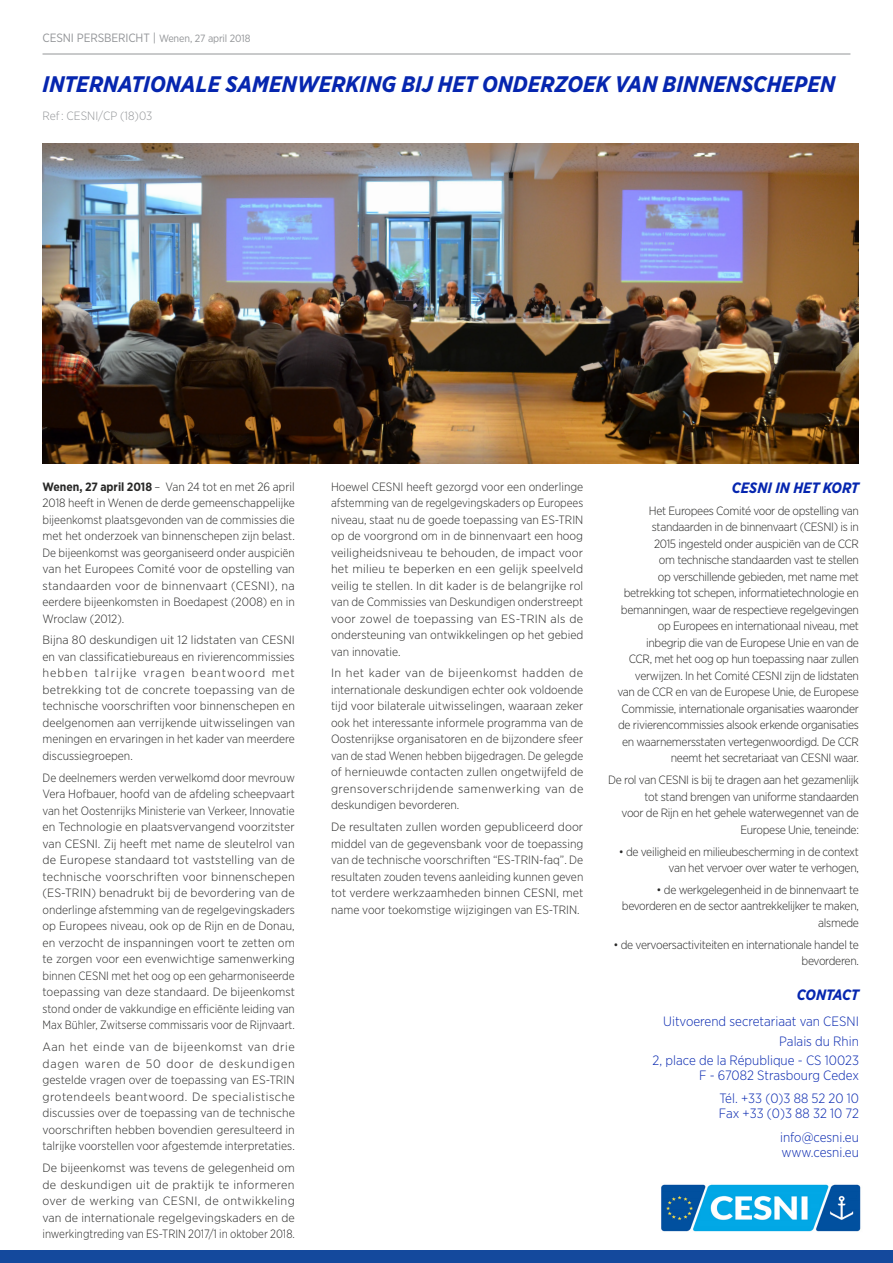
<style>
.page{position:relative;width:893px;height:1263px;background:#fff}
.page>*{position:absolute;margin:0;border:0;box-sizing:border-box;transform-origin:0 0}
.Texte_courant_light{font:italic 700 22.5px "Gotham Narrow";color:#0626af}
.Texte_courant_light-2{font:italic 700 15px "Gotham Narrow";color:#0626af}
.t1{font:300 13.5px/15px "Gotham Narrow";color:#0626af}
.Texte_courant_light-3{font:300 12px/16.5px "Gotham Narrow";letter-spacing:-.025em;color:#282827;text-align:right}
.Texte_courant_light-4{font:300 12px/16.5px "Gotham Narrow";letter-spacing:-.025em;color:#282827;text-align:justify;scale:1.05 1}
.Texte_courant_light-5{font:300 12px/16.5px "Gotham Narrow";letter-spacing:-.025em;color:#282827;text-align:justify;scale:1.04 1}
.t2{font:12px "Gotham Narrow";letter-spacing:-.01em;color:#939598}
.Texte_courant_light-6{font:300 12px "Gotham Narrow";color:#939598}
.s1{font-size:10.5px}
.s2{font-weight:700}
</style>
<div class="page">
<hr style="left:43px;top:54px;width:807px;height:1px;background:#939598">
<div style="left:0;top:1250px;width:893px;height:13px;background:#14499d"></div>
<img style="left:43px;top:144px;width:816px;height:320px">
<img style="left:661px;top:1184px;width:200px;height:48px">
<p class="t2" style="left:43px;top:30px;width:209px">CESNI PERSBERICHT | <span class="s1">Wenen, 27 april 2018</span></p>
<p class="Texte_courant_light" style="left:43px;top:70px;width:794px">INTERNATIONALE SAMENWERKING BIJ HET ONDERZOEK VAN BINNENSCHEPEN</p>
<p class="Texte_courant_light-6" style="left:43px;top:109px;width:111px">Ref : CESNI/CP (18)03</p>
<p class="Texte_courant_light-3" style="left:43px;top:478px;width:254px;text-align:justify"><span class="s2">Wenen, 27 april 2018</span> – Van 24 tot en met 26 april 2018 heeft in Wenen de derde gemeenschappelijke bijeenkomst plaatsgevonden van de commissies die met het onderzoek van binnenschepen zijn belast.<br>De bijeenkomst was georganiseerd onder auspiciën van het Europees Comité voor de opstelling van standaarden voor de binnenvaart (CESNI), na eerdere bijeenkomsten in Boedapest (2008) en in Wroclaw (2012).</p>
<p class="Texte_courant_light-5" style="left:43px;top:632px;width:244px">Bijna 80 deskundigen uit 12 lidstaten van CESNI en van classificatiebureaus en rivierencommissies hebben talrijke vragen beantwoord met betrekking tot de concrete toepassing van de technische voorschriften voor binnenschepen en deelgenomen aan verrijkende uitwisselingen van meningen en ervaringen in het kader van meerdere discussiegroepen.</p>
<p class="Texte_courant_light-3" style="left:43px;top:769px;width:254px;text-align:justify">De deelnemers werden verwelkomd door mevrouw Vera Hofbauer, hoofd van de afdeling scheepvaart van het Oostenrijks Ministerie van Verkeer, Innovatie en Technologie en plaatsvervangend voorzitster van CESNI. Zij heeft met name de sleutelrol van de Europese standaard tot vaststelling van de technische voorschriften voor binnenschepen (ES-TRIN) benadrukt bij de bevordering van de onderlinge afstemming van de regelgevingskaders op Europees niveau, ook op de Rijn en de Donau, en verzocht de inspanningen voort te zetten om te zorgen voor een evenwichtige samenwerking binnen CESNI met het oog op een geharmoniseerde toepassing van deze standaard. De bijeenkomst stond onder de vakkundige en efficiënte leiding van Max Bühler, Zwitserse commissaris voor de Rijnvaart.</p>
<p class="Texte_courant_light-4" style="left:43px;top:1038px;width:242px">Aan het einde van de bijeenkomst van drie dagen waren de 50 door de deskundigen gestelde vragen over de toepassing van ES-TRIN grotendeels beantwoord. De specialistische discussies over de toepassing van de technische voorschriften hebben bovendien geresulteerd in talrijke voorstellen voor afgestemde interpretaties.</p>
<p class="Texte_courant_light-5" style="left:43px;top:1159px;width:244px">De bijeenkomst was tevens de gelegenheid om de deskundigen uit de praktijk te informeren over de werking van CESNI, de ontwikkeling van de internationale regelgevingskaders en de inwerkingtreding van ES-TRIN 2017/1 in oktober 2018.</p>
<p class="Texte_courant_light-3" style="left:331px;top:478px;width:254px;text-align:justify">Hoewel CESNI heeft gezorgd voor een onderlinge afstemming van de regelgevingskaders op Europees niveau, staat nu de goede toepassing van ES-TRIN op de voorgrond om in de binnenvaart een hoog veiligheidsniveau te behouden, de impact voor het milieu te beperken en een gelijk speelveld veilig te stellen. In dit kader is de belangrijke rol van de Commissies van Deskundigen onderstreept voor zowel de toepassing van ES-TRIN als de ondersteuning van ontwikkelingen op het gebied van innovatie.</p>
<p class="Texte_courant_light-4" style="left:331px;top:665px;width:242px">In het kader van de bijeenkomst hadden de internationale deskundigen echter ook voldoende tijd voor bilaterale uitwisselingen, waaraan zeker ook het interessante informele programma van de Oostenrijkse organisatoren en de bijzondere sfeer van de stad Wenen hebben bijgedragen. De gelegde of hernieuwde contacten zullen ongetwijfeld de grensoverschrijdende samenwerking van de deskundigen bevorderen.</p>
<p class="Texte_courant_light-4" style="left:331px;top:818px;width:242px">De resultaten zullen worden gepubliceerd door middel van de gegevensbank voor de toepassing van de technische voorschriften “ES-TRIN-faq”. De resultaten zouden tevens aanleiding kunnen geven tot verdere werkzaamheden binnen CESNI, met name voor toekomstige wijzigingen van ES-TRIN.</p>
<p class="Texte_courant_light-2" style="left:732px;top:478px;width:129px">CESNI IN HET KORT</p>
<p class="Texte_courant_light-3" style="left:617px;top:502px;width:243px">Het Europees Comité voor de opstelling van standaarden in de binnenvaart (CESNI) is in<br>2015 ingesteld onder auspiciën van de CCR<br>om technische standaarden vast te stellen<br>op verschillende gebieden, met name met betrekking tot schepen, informatietechnologie en bemanningen, waar de respectieve regelgevingen op Europees en internationaal niveau, met inbegrip die van de Europese Unie en van de<br>CCR, met het oog op hun toepassing naar zullen verwijzen. In het Comité CESNI zijn de lidstaten van de CCR en van de Europese Unie, de Europese Commissie, internationale organisaties waaronder de rivierencommissies alsook erkende organisaties en waarnemersstaten vertegenwoordigd. De CCR neemt het secretariaat van CESNI waar.</p>
<p class="Texte_courant_light-3" style="left:608px;top:771px;width:252px">De rol van CESNI is bij te dragen aan het gezamenlijk tot stand brengen van uniforme standaarden<br>voor de Rijn en het gehele waterwegennet van de Europese Unie, teneinde:</p>
<p class="Texte_courant_light-3" style="left:619px;top:843px;width:242px">• de veiligheid en milieubescherming in de context van het vervoer over water te verhogen,</p>
<p class="Texte_courant_light-3" style="left:622px;top:881px;width:239px">• de werkgelegenheid in de binnenvaart te bevorderen en de sector aantrekkelijker te maken, alsmede</p>
<p class="Texte_courant_light-3" style="left:613px;top:936px;width:247px">• de vervoersactiviteiten en internationale handel te bevorderen.</p>
<p class="Texte_courant_light-2" style="left:797px;top:985px;width:64px">CONTACT</p>
<p class="t1" style="left:663px;top:1014px;width:197px">Uitvoerend secretariaat van CESNI</p>
<p class="t1" style="left:779px;top:1033px;width:81px">Palais du Rhin</p>
<p class="t1" style="left:653px;top:1052px;width:208px">2, place de la République - CS 10023</p>
<p class="t1" style="left:699px;top:1067px;width:161px">F - 67082 Strasbourg Cedex</p>
<p class="t1" style="left:719px;top:1091px;width:141px">Tél. +33 (0)3 88 52 20 10</p>
<p class="t1" style="left:719px;top:1106px;width:141px">Fax +33 (0)3 88 32 10 72</p>
<p class="t1" style="left:780px;top:1129px;width:80px">info@cesni.eu www.cesni.eu</p>
</div>
